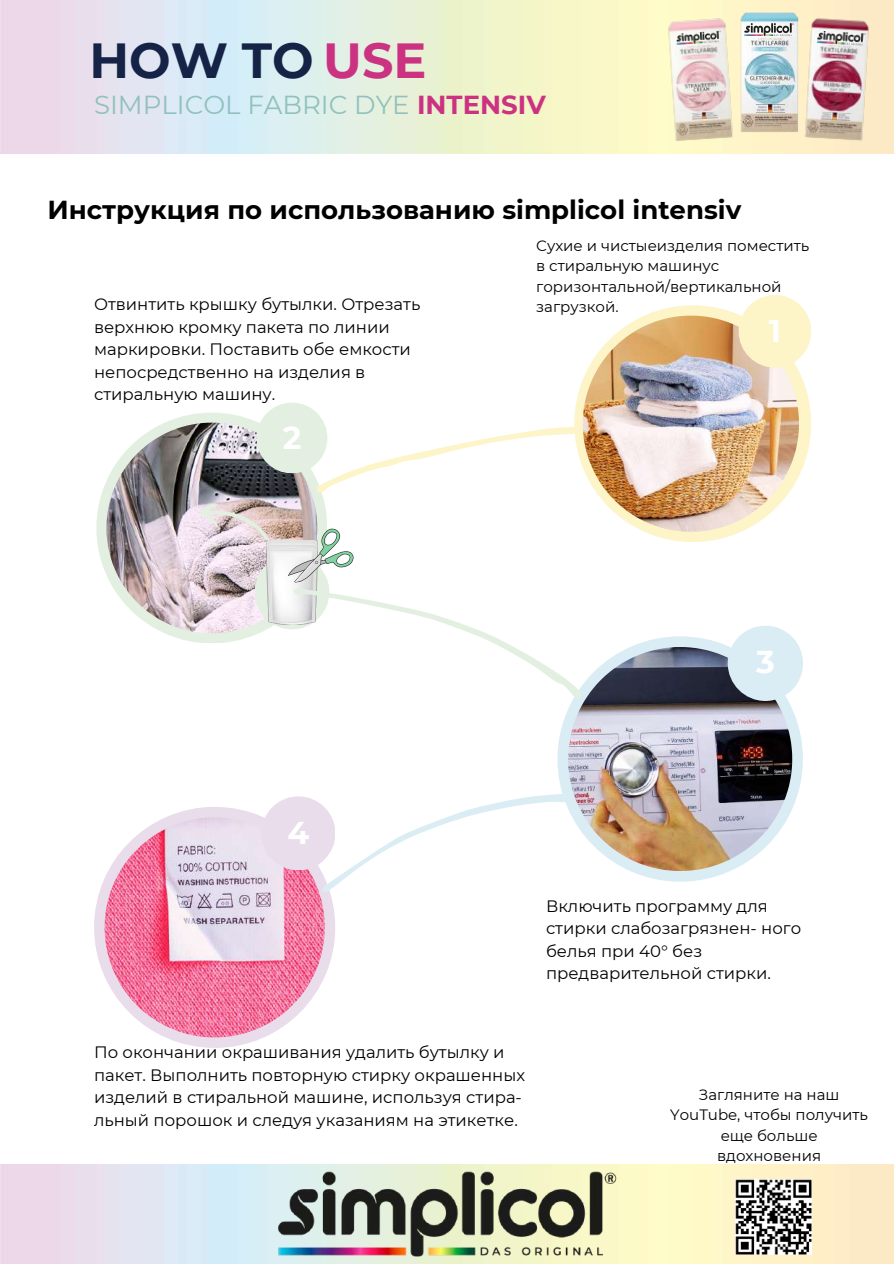
<style>
.page{position:relative;width:894px;height:1264px;background:#fff}
.page>*{position:absolute;margin:0;border:0;box-sizing:border-box;transform-origin:0 0}
.t1{font:700 49.2px "Montserrat";color:#142346}
.t2{font:700 31.5px "Montserrat";color:#fff}
.t3{font:700 25.95px "Montserrat";color:#000}
.t4{font:25.95px "Montserrat";color:#91c1bc}
.t5{font:16.5px/22.5px "Montserrat";color:#000}
.t6{font:15px/20.2px "Montserrat";color:#000}
.s1{color:#cc3282}
.s2{font-weight:700;color:#cc3282}
</style>
<div class="page">
<img style="left:0;top:1164px;width:893px;height:99px">
<div style="left:574px;top:305px;width:236px;height:237px;background:#fdf4c7;border-radius:50%"></div>
<img style="left:582px;top:315px;width:216px;height:217px">
<div style="left:738px;top:295px;width:73px;height:73px;background:#fdf4c7;border-radius:50%"></div>
<div style="left:96px;top:412px;width:231px;height:231px;background:#e3f0e1;border-radius:50%"></div>
<img style="left:106px;top:422px;width:153px;height:211px">
<div style="left:256px;top:402px;width:71px;height:71px;background:#e3f0e1;border-radius:50%"></div>
<div style="left:557px;top:636px;width:245px;height:245px;background:#daecf4;border-radius:50%"></div>
<img style="left:568px;top:647px;width:224px;height:224px">
<div style="left:727px;top:625px;width:75px;height:76px;background:#daecf4;border-radius:50%"></div>
<div style="left:94px;top:806px;width:241px;height:241px;background:#e9dceb;border-radius:50%"></div>
<img style="left:105px;top:817px;width:219px;height:220px">
<div style="left:261px;top:796px;width:74px;height:74px;background:#e9dceb;border-radius:50%"></div>
<svg style="left:196px;top:427px;width:385px;height:271px"></svg>
<svg style="left:322px;top:793px;width:248px;height:99px"></svg>
<img style="left:276px;top:1171px;width:341px;height:85px">
<img style="left:627px;top:7px;width:146px;height:146px">
<img style="left:691px;top:111px;width:26px;height:9px">
<img style="left:675px;top:31px;width:46px;height:14px">
<img style="left:764px;top:7px;width:129px;height:145px">
<img style="left:816px;top:31px;width:49px;height:15px">
<img style="left:820px;top:112px;width:30px;height:9px">
<img style="left:735px;top:1179px;width:75px;height:75px">
<h1 class="t1" style="left:89px;top:30px;width:338px">HOW TO <span class="s1">USE</span></h1>
<h3 class="t4" style="left:94px;top:89px;width:453px">SIMPLICOL FABRIC DYE <span class="s2">INTENSIV</span></h3>
<h3 class="t3" style="left:47px;top:194px;width:695px">Инструкция по использованию simplicol intensiv</h3>
<p class="t5" style="left:94px;top:293px;width:327px">Отвинтить крышку бутылки. Отрезать верхнюю кромку пакета по линии маркировки. Поставить обе емкости непосредственно на изделия в стиральную машину.</p>
<h2 class="t2" style="left:282px;top:419px;width:20px">2</h2>
<p class="t6" style="left:536px;top:236px;width:274px">Сухие и чистыеизделия поместить в стиральную машинус горизонтальной/вертикальной загрузкой.</p>
<h2 class="t2" style="left:768px;top:311px;width:14px">1</h2>
<h2 class="t2" style="left:755px;top:642px;width:20px">3</h2>
<h2 class="t2" style="left:287px;top:813px;width:23px">4</h2>
<p class="t5" style="left:546px;top:894px;width:257px">Включить программу для стирки слабозагрязнен- ного белья при 40° без предварительной стирки.</p>
<p class="t5" style="left:94px;top:1040px;width:432px">По окончании окрашивания удалить бутылку и пакет. Выполнить повторную стирку окрашенных изделий в стиральной машине, используя стира&shy;льный порошок и следуя указаниям на этикетке.</p>
<p class="t6" style="left:670px;top:1084px;width:199px;text-align:center">Загляните на наш<br>YouTube, чтобы получить еще больше вдохновения</p>
</div>
